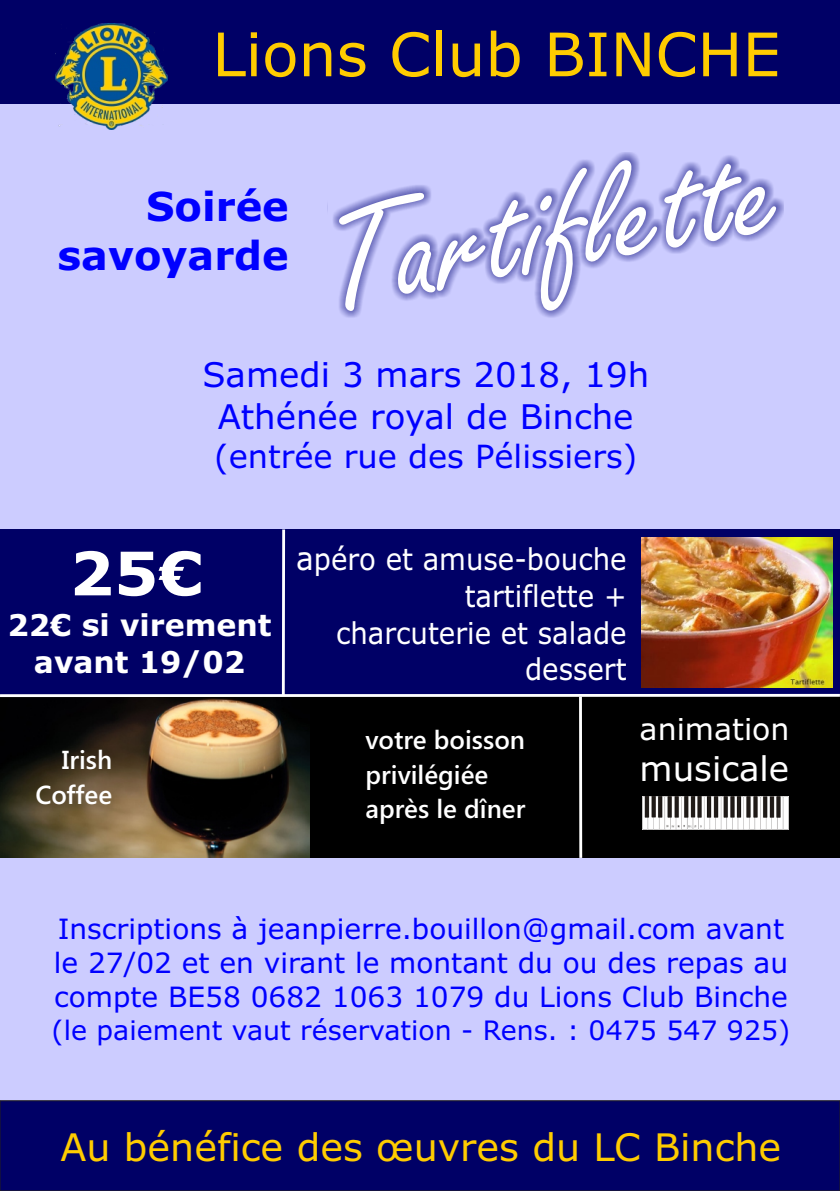
<style>
.page{position:relative;width:840px;height:1191px;background:#fff}
.page>*{position:absolute;margin:0;border:0;box-sizing:border-box;transform-origin:0 0}
.t1{font:152.6px "Freestyle Script";color:#fff;scale:1.04 1}
.t2{font:60px "Verdana";color:#fc0}
.t3{font:700 60px "Verdana";color:#fff;scale:1.05 1}
.t4{font:700 40px/48.6px "Verdana";color:#00f;text-align:right}
.t5{font:38px "Verdana";color:#fc0}
.t6{font:34px/41.4px "Verdana";color:#00f;text-align:center}
.t7{font:34px "Verdana";color:#fff}
.t8{font:32px "Verdana";color:#00f}
.t9{font:30px/36.6px "Verdana";color:#fff;text-align:right;scale:.92 1}
.t10{font:700 30px/36.4px "Verdana";color:#fff;text-align:center}
.t11{font:30px "Verdana";color:#fff}
.t12{font:28px/34px "Verdana";color:#00f}
.t13{font:26.8px "Verdana";color:#00f}
.t14{font:600 26px/34.6px "Segoe UI";color:#fff}
.s1{font-size:32px}
</style>
<div class="page">
<div style="left:0;top:82px;width:839px;height:1024px;background:#ccf"></div>
<div style="left:0;top:529px;width:839px;height:173px;background:#006"></div>
<div style="left:327px;top:152px;width:456px;height:167px;background:#2e3092;opacity:.98"></div>
<div style="left:0;top:0;width:839px;height:103px;background:#006"></div>
<div style="left:0;top:1100px;width:839px;height:91px;background:#006"></div>
<div style="left:283px;top:695px;width:556px;height:163px;background:#000"></div>
<img style="left:641px;top:537px;width:190px;height:151px">
<img style="left:56px;top:23px;width:111px;height:106px">
<img style="left:642px;top:797px;width:145px;height:32px">
<svg style="left:579px;top:697px;width:3px;height:161px"></svg>
<div style="left:64px;top:34px;width:9px;height:6px;background:#006"></div>
<svg style="left:157px;top:35px;width:3px;height:5px"></svg>
<svg style="left:156px;top:94px;width:4px;height:6px"></svg>
<div style="left:59px;top:86px;width:5px;height:9px;background:#006"></div>
<svg style="left:146px;top:33px;width:4px;height:4px"></svg>
<img style="left:0;top:697px;width:309px;height:161px">
<hr style="left:282px;top:529px;width:3px;height:166px;background:#fff">
<hr style="left:0;top:694px;width:839px;height:3px;background:#fff">
<h2 class="t2" style="left:212px;top:30px;width:569px">Lions Club BINCHE</h2>
<h3 class="t4" style="left:57px;top:186px;width:233px">Soirée savoyarde</h3>
<h1 class="t1" style="left:317px;top:210px;width:442px;rotate:-10deg">Tartiflette</h1>
<p class="t6" style="left:202px;top:357px;width:448px">Samedi 3 mars 2018, 19h<br>Athénée royal de Binche</p>
<p class="t8" style="left:214px;top:443px;width:424px">(entrée rue des Pélissiers)</p>
<h2 class="t3" style="left:69px;top:549px;width:129px">25€</h2>
<p class="t10" style="left:7px;top:609px;width:265px">22€ si virement avant 19/02</p>
<p class="t14" style="left:35px;top:745px;width:78px;text-align:right">Irish<br>Coffee</p>
<p class="t9" style="left:296px;top:543px;width:360px"><span class="s1">a</span>péro et amuse-bouche tartiflette +<br>charcuterie et salade dessert</p>
<p class="t14" style="left:365px;top:725px;width:161px">votre boisson privilégiée après le dîner</p>
<p class="t11" style="left:639px;top:717px;width:151px">animation</p>
<p class="t7" style="left:639px;top:754px;width:151px">musicale</p>
<p class="t12" style="left:54px;top:914px;width:735px">Inscriptions à jeanpierre.bouillon@gmail.com avant le 27/02 et en virant le montant du ou des repas au compte BE58 0682 1063 1079 du Lions Club Binche</p>
<p class="t13" style="left:52px;top:1019px;width:739px">(le paiement vaut réservation - Rens. : 0475 547 925)</p>
<h3 class="t5" style="left:61px;top:1132px;width:721px">Au bénéfice des œuvres du LC Binche</h3>
</div>
